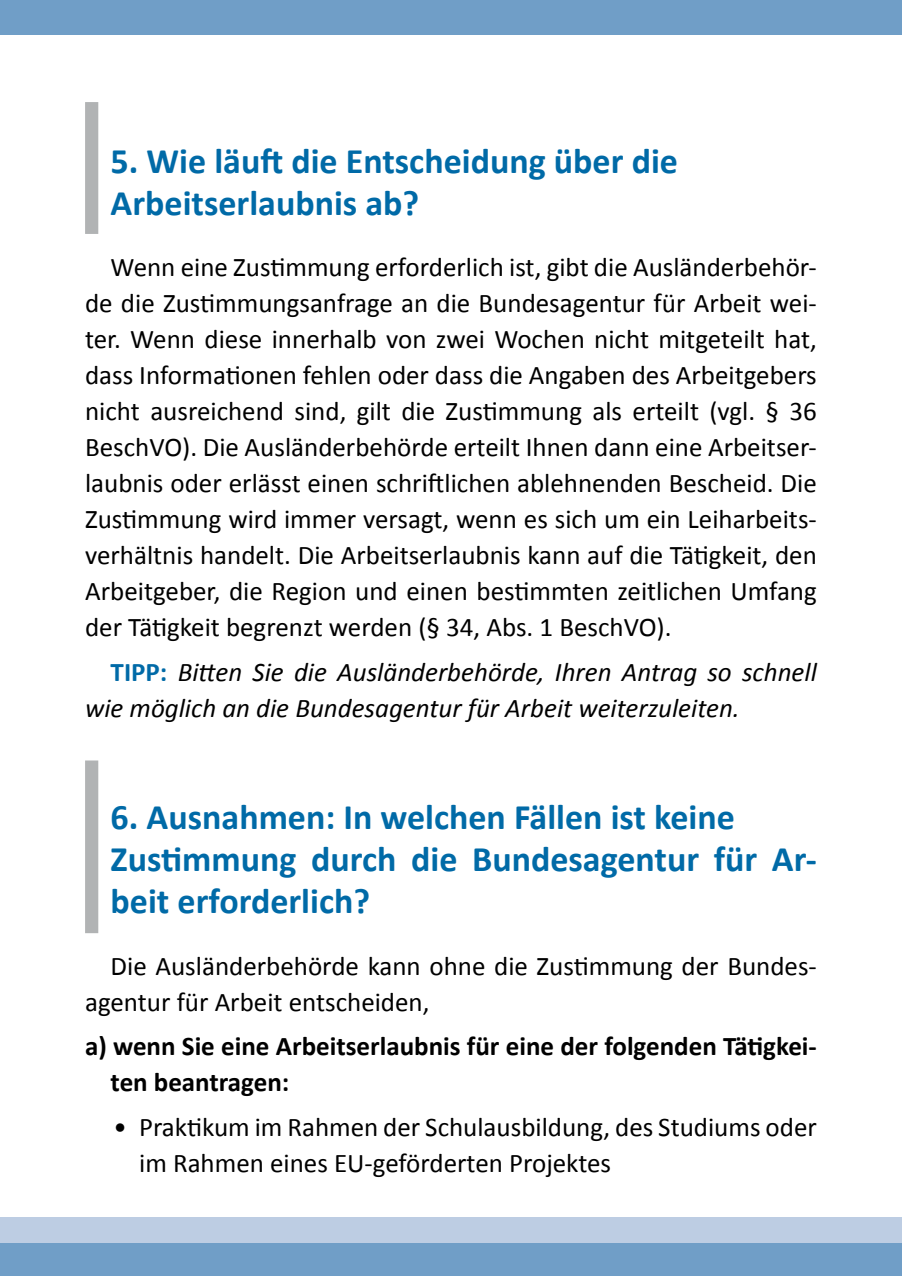
<style>
.page{position:relative;width:902px;height:1276px;background:#fff}
.page>*{position:absolute;margin:0;border:0;box-sizing:border-box;transform-origin:0 0}
.t1{font:700 36px/42px "Calibri";color:#006aa7}
.t2{font:27px/36px "Calibri";color:#000}
.t3{font:italic 27px/36px "Calibri";color:#000}
.t4{font:700 27px/36px "Calibri";color:#000}
.s1{font-weight:700;font-style:normal;color:#006aa7}
</style>
<div class="page">
<div style="left:0;top:0;width:901px;height:34px;background:#709ec7"></div>
<div style="left:0;top:1242px;width:901px;height:34px;background:#709ec7"></div>
<div style="left:0;top:1216px;width:901px;height:26px;background:#bdcde3"></div>
<div style="left:85px;top:102px;width:13px;height:132px;background:#b1b3b4"></div>
<div style="left:85px;top:760px;width:13px;height:173px;background:#b1b3b4"></div>
<h1 class="t1" style="left:111px;top:140px;width:569px">5. Wie läuft die Entscheidung über die<br>Arbeitserlaubnis ab?</h1>
<p class="t2" style="left:85px;top:249px;width:733px;text-align:justify;text-indent:25px">Wenn eine Zustimmung erforderlich ist, gibt die Ausländerbehör&shy;de die Zustimmungsanfrage an die Bundesagentur für Arbeit wei&shy;ter. Wenn diese innerhalb von zwei Wochen nicht mitgeteilt hat, dass Informationen fehlen oder dass die Angaben des Arbeitgebers nicht ausreichend sind, gilt die Zustimmung als erteilt (vgl. § 36<br>BeschVO). Die Ausländerbehörde erteilt Ihnen dann eine Arbeitser&shy;laubnis oder erlässt einen schriftlichen ablehnenden Bescheid. Die Zustimmung wird immer versagt, wenn es sich um ein Leiharbeits&shy;verhältnis handelt. Die Arbeitserlaubnis kann auf die Tätigkeit, den Arbeitgeber, die Region und einen bestimmten zeitlichen Umfang der Tätigkeit begrenzt werden (§ 34, Abs. 1 BeschVO).</p>
<p class="t3" style="left:85px;top:653px;width:733px;text-indent:26px"><span class="s1">TIPP:</span> Bitten Sie die Ausländerbehörde, Ihren Antrag so schnell wie möglich an die Bundesagentur für Arbeit weiterzuleiten.</p>
<h1 class="t1" style="left:111px;top:796px;width:707px">6. Ausnahmen: In welchen Fällen ist keine<br>Zustimmung durch die Bundesagentur für Ar&shy;beit erforderlich?</h1>
<p class="t2" style="left:85px;top:947px;width:733px;text-indent:25px">Die Ausländerbehörde kann ohne die Zustimmung der Bundes&shy;agentur für Arbeit entscheiden,</p>
<p class="t4" style="left:111px;top:1028px;width:707px;text-indent:-26px">a) wenn Sie eine Arbeitserlaubnis für eine der folgenden Tätigkei&shy;ten beantragen:</p>
<p class="t2" style="left:139px;top:1108px;width:679px;text-indent:-26px">• Praktikum im Rahmen der Schulausbildung, des Studiums oder im Rahmen eines EU-geförderten Projektes</p>
</div>
